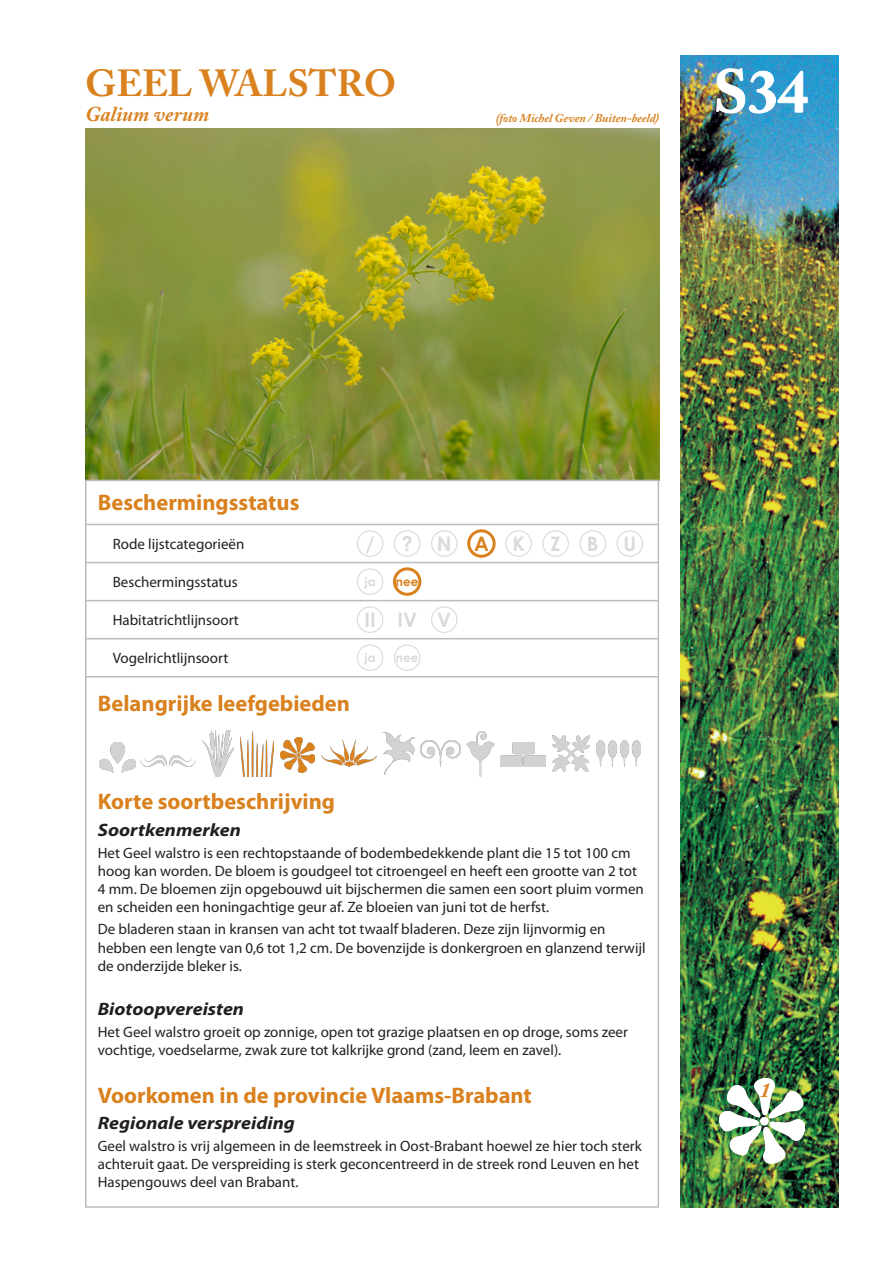
<style>
.page{position:relative;width:893px;height:1263px;background:#fff}
.page>*{position:absolute;margin:0;border:0;box-sizing:border-box;transform-origin:0 0}
.SOORT_C{font:700 60px "Adobe Caslon Pro";color:#fff}
.SOORT_A{font:700 37.5px "Adobe Caslon Pro";color:#d9811e}
.soort1{font:700 22.5px "Myriad Pro";color:#d9811e}
.SOORT_B{font:italic 700 21px "Adobe Caslon Pro";color:#d9811e}
.t1{font:700 20.1px "Century Gothic";color:#d9dadc}
.t2{font:700 20.1px "Century Gothic";color:#d9811e}
.soort2{font:italic 700 18px "Myriad Pro";color:#231f20;scale:1.1 1}
.soort_alinea{font:15px/18px "Myriad Pro";color:#231f20}
.soort_plat{font:15px "Myriad Pro";color:#231f20}
.SOORT_B-2{font:italic 700 12px "Adobe Caslon Pro";color:#d9811e}
.t3{font:700 12px "Century Gothic";color:#d9dadc}
.t4{font:700 12px "Century Gothic";color:#d9811e}
</style>
<div class="page">
<img style="left:680px;top:55px;width:159px;height:1153px">
<img style="left:716px;top:68px;width:92px;height:46px">
<img style="left:719px;top:1079px;width:86px;height:85px">
<div style="left:357px;top:530px;width:26px;height:27px;border:1px solid #d9dadc;border-radius:50%"></div>
<div style="left:505px;top:530px;width:27px;height:27px;border:1px solid #d9dadc;border-radius:50%"></div>
<div style="left:431px;top:530px;width:27px;height:27px;border:1px solid #d9dadc;border-radius:50%"></div>
<div style="left:579px;top:530px;width:27px;height:27px;border:1px solid #d9dadc;border-radius:50%"></div>
<div style="left:394px;top:530px;width:26px;height:27px;border:1px solid #d9dadc;border-radius:50%"></div>
<div style="left:542px;top:530px;width:27px;height:27px;border:1px solid #d9dadc;border-radius:50%"></div>
<div style="left:467px;top:529px;width:29px;height:29px;border:3px solid #d9811e;border-radius:50%"></div>
<div style="left:617px;top:530px;width:26px;height:27px;border:1px solid #d9dadc;border-radius:50%"></div>
<img style="left:85px;top:128px;width:574px;height:352px">
<hr style="left:85px;top:562px;width:574px;height:1px;background:#bbbbc2">
<hr style="left:85px;top:600px;width:574px;height:1px;background:#bbbbc2">
<hr style="left:85px;top:638px;width:574px;height:1px;background:#bbbbc2">
<hr style="left:85px;top:676px;width:574px;height:1px;background:#bbbbc2">
<hr style="left:85px;top:524px;width:574px;height:1px;background:#bbbbc2">
<div style="left:357px;top:606px;width:26px;height:27px;border:1px solid #d9dadc;border-radius:50%"></div>
<div style="left:431px;top:606px;width:27px;height:27px;border:1px solid #d9dadc;border-radius:50%"></div>
<div style="left:357px;top:644px;width:26px;height:27px;border:1px solid #d9dadc;border-radius:50%"></div>
<div style="left:394px;top:644px;width:26px;height:27px;border:1px solid #d9dadc;border-radius:50%"></div>
<div style="left:357px;top:568px;width:26px;height:27px;border:1px solid #d9dadc;border-radius:50%"></div>
<div style="left:393px;top:567px;width:28px;height:29px;border:3px solid #d9811e;border-radius:50%"></div>
<img style="left:99px;top:743px;width:37px;height:29px">
<img style="left:201px;top:730px;width:33px;height:46px">
<img style="left:141px;top:755px;width:54px;height:12px">
<img style="left:280px;top:738px;width:34px;height:34px">
<img style="left:241px;top:731px;width:33px;height:45px">
<img style="left:321px;top:739px;width:55px;height:28px">
<img style="left:466px;top:732px;width:28px;height:44px">
<img style="left:552px;top:736px;width:37px;height:36px">
<img style="left:382px;top:732px;width:32px;height:42px">
<img style="left:420px;top:740px;width:40px;height:27px">
<img style="left:501px;top:743px;width:45px;height:24px">
<img style="left:596px;top:740px;width:45px;height:27px">
<p class="SOORT_A" style="left:85px;top:61px;width:313px">GEEL WALSTRO</p>
<p class="SOORT_B" style="left:85px;top:101px;width:126px">Galium verum</p>
<p class="SOORT_B-2" style="left:496px;top:110px;width:165px">(foto Michel Geven / Buiten-beeld)</p>
<p class="SOORT_C" style="left:713px;top:56px;width:96px">S34</p>
<p class="soort1" style="left:98px;top:488px;width:203px">Beschermingsstatus</p>
<p class="soort_plat" style="left:113px;top:535px;width:133px">Rode lijstcategorieën</p>
<p class="t1" style="left:365px;top:528px;width:11px">/</p>
<p class="t1" style="left:402px;top:528px;width:13px">?</p>
<p class="t1" style="left:437px;top:528px;width:16px">N</p>
<p class="t2" style="left:474px;top:528px;width:16px">A</p>
<p class="t1" style="left:512px;top:528px;width:14px">K</p>
<p class="t1" style="left:551px;top:528px;width:12px">Z</p>
<p class="t1" style="left:587px;top:528px;width:13px">B</p>
<p class="t1" style="left:623px;top:528px;width:14px">U</p>
<p class="soort_plat" style="left:113px;top:573px;width:127px">Beschermingsstatus</p>
<p class="soort_plat" style="left:113px;top:611px;width:128px">Habitatrichtlijnsoort</p>
<p class="soort_plat" style="left:113px;top:649px;width:117px">Vogelrichtlijnsoort</p>
<p class="t3" style="left:365px;top:573px;width:13px">ja</p>
<p class="t4" style="left:396px;top:573px;width:24px">nee</p>
<p class="t1" style="left:364px;top:605px;width:13px">II</p>
<p class="t1" style="left:397px;top:605px;width:21px">IV</p>
<p class="t1" style="left:437px;top:605px;width:16px">V</p>
<p class="t3" style="left:365px;top:649px;width:13px">ja</p>
<p class="t3" style="left:396px;top:649px;width:24px">nee</p>
<p class="soort1" style="left:98px;top:689px;width:254px">Belangrijke leefgebieden</p>
<p class="soort1" style="left:98px;top:787px;width:239px">Korte soortbeschrijving</p>
<p class="soort2" style="left:98px;top:818px;width:132px">Soortkenmerken</p>
<p class="soort_alinea" style="left:98px;top:844px;width:548px">Het Geel walstro is een rechtopstaande of bodembedekkende plant die 15 tot 100 cm hoog kan worden. De bloem is goudgeel tot citroengeel en heeft een grootte van 2 tot 4 mm. De bloemen zijn opgebouwd uit bijschermen die samen een soort pluim vormen en scheiden een honingachtige geur af. Ze bloeien van juni tot de herfst.</p>
<p class="soort_alinea" style="left:98px;top:920px;width:549px">De bladeren staan in kransen van acht tot twaalf bladeren. Deze zijn lijnvormig en hebben een lengte van 0,6 tot 1,2 cm. De bovenzijde is donkergroen en glanzend terwijl de onderzijde bleker is.</p>
<p class="soort2" style="left:98px;top:997px;width:134px">Biotoopvereisten</p>
<p class="soort_alinea" style="left:98px;top:1023px;width:532px">Het Geel walstro groeit op zonnige, open tot grazige plaatsen en op droge, soms zeer vochtige, voedselarme, zwak zure tot kalkrijke grond (zand, leem en zavel).</p>
<p class="soort1" style="left:98px;top:1080px;width:436px">Voorkomen in de provincie Vlaams-Brabant</p>
<p class="soort2" style="left:98px;top:1111px;width:181px">Regionale verspreiding</p>
<p class="soort_alinea" style="left:98px;top:1137px;width:546px">Geel walstro is vrij algemeen in de leemstreek in Oost-Brabant hoewel ze hier toch sterk achteruit gaat. De verspreiding is sterk geconcentreerd in de streek rond Leuven en het<br>Haspengouws deel van Brabant.</p>
<p class="SOORT_B" style="left:760px;top:1077px;width:12px">1</p>
</div>
